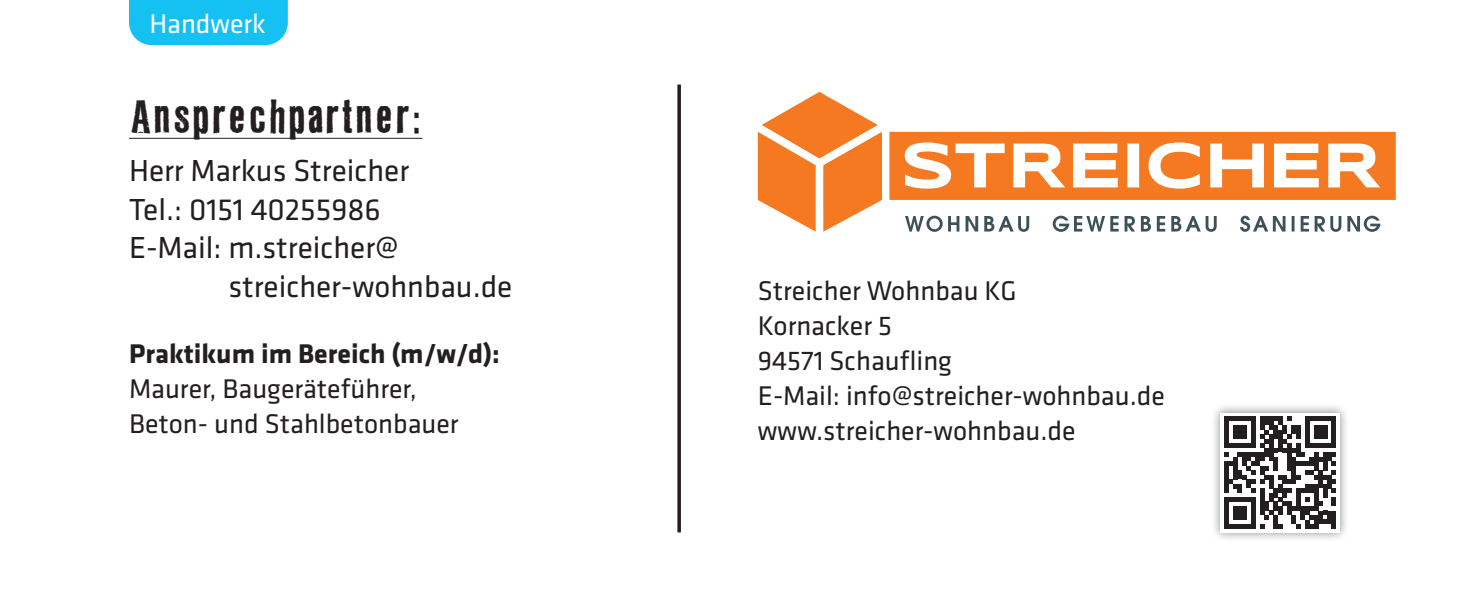
<style>
.page{position:relative;width:1469px;height:596px;background:#fff}
.page>*{position:absolute;margin:0;border:0;box-sizing:border-box;transform-origin:0 0}
.t1{font:42px "LL Rubber Grotesque";color:#231f20}
.t2{font:31.5px "Klavika Basic";color:#231f20}
.t3{font:28px/35px "Klavika Basic";color:#231f20}
.t4{font:700 28px "Klavika Basic";color:#231f20}
.t5{font:28px "Klavika Basic";color:#fff}
</style>
<div class="page">
<hr style="left:129px;top:138px;width:293px;height:1px;background:#231f20">
<svg style="left:677px;top:84px;width:4px;height:448px;background:#3e3a3b"></svg>
<div style="left:1210px;top:402px;width:139px;height:139px;background:#231f20;opacity:.5"></div>
<div style="left:1220px;top:412px;width:119px;height:120px;background:#fff"></div>
<svg style="left:1224px;top:416px;width:112px;height:112px"></svg>
<div style="left:1331px;top:497px;width:5px;height:9px;background:#231f20"></div>
<div style="left:1331px;top:510px;width:5px;height:9px;background:#231f20"></div>
<div style="left:1331px;top:519px;width:5px;height:9px;background:#231f20"></div>
<svg style="left:758px;top:132px;width:637px;height:99px;fill:#f47921"></svg>
<svg style="left:761px;top:92px;width:116px;height:66px"></svg>
<svg style="left:904px;top:142px;width:476px;height:46px"></svg>
<svg style="left:905px;top:215px;width:475px;height:17px"></svg>
<div style="left:129px;top:0;width:159px;height:45px;background:#15c0f2"></div>
<p class="t5" style="left:149px;top:5px;width:118px">Handwerk</p>
<h1 class="t1" style="left:129px;top:90px;width:295px">Ansprechpartner:</h1>
<p class="t2" style="left:129px;top:150px;width:281px">Herr Markus Streicher</p>
<p class="t2" style="left:129px;top:188px;width:253px">Tel.: 0151 40255986</p>
<p class="t2" style="left:129px;top:227px;width:271px">E-Mail: m.streicher@</p>
<p class="t2" style="left:228px;top:265px;width:285px">streicher-wohnbau.de</p>
<p class="t3" style="left:758px;top:272px;width:408px">Streicher Wohnbau KG<br>Kornacker 5<br>94571 Schaufling<br>E-Mail: info@streicher-wohnbau.de www.streicher-wohnbau.de</p>
<p class="t4" style="left:129px;top:333px;width:372px">Praktikum im Bereich (m/w/d):</p>
<p class="t3" style="left:129px;top:370px;width:331px">Maurer, Baugeräteführer,<br>Beton- und Stahlbetonbauer</p>
</div>
